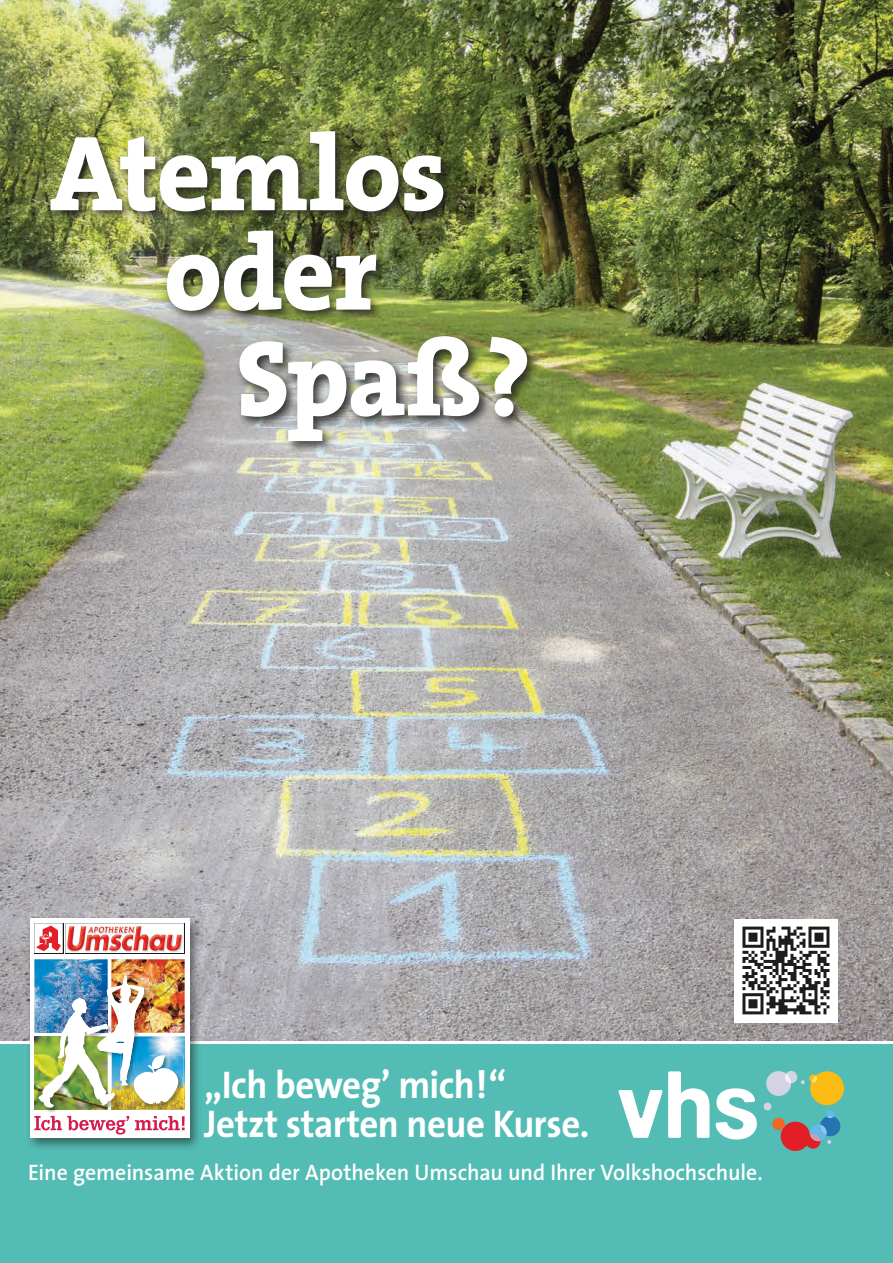
<style>
.page{position:relative;width:893px;height:1263px;background:#fff}
.page>*{position:absolute;margin:0;border:0;box-sizing:border-box;transform-origin:0 0}
.t1{font:800 108px "The Serif";letter-spacing:-.015em;color:#fff}
.t2{font:700 38.85px/38.8px "The Sans";letter-spacing:-.015em;color:#fff;scale:.95 1}
.t3{font:600 22.5px "The Sans";color:#fff}
</style>
<div class="page">
<img style="left:0;top:0;width:893px;height:1041px">
<div style="left:0;top:1044px;width:893px;height:219px;background:#53bcb5"></div>
<div style="left:26px;top:915px;width:176px;height:236px;background:#1c1c1b;opacity:.55"></div>
<div style="left:30px;top:919px;width:159px;height:219px;background:#fff"></div>
<hr style="left:184px;top:923px;width:1px;height:31px;background:#1c1c1b">
<svg style="left:34px;top:923px;width:150px;height:31px"></svg>
<hr style="left:65px;top:953px;width:120px;height:1px;background:#1c1c1b">
<img style="left:120px;top:1036px;width:65px;height:74px">
<img style="left:111px;top:959px;width:74px;height:74px">
<img style="left:34px;top:959px;width:74px;height:74px">
<svg style="left:34px;top:1116px;width:95px;height:18px"></svg>
<svg style="left:135px;top:1116px;width:50px;height:14px"></svg>
<img style="left:34px;top:1036px;width:4px;height:74px">
<img style="left:112px;top:1108px;width:8px;height:2px">
<img style="left:38px;top:1108px;width:70px;height:2px">
<img style="left:38px;top:974px;width:145px;height:134px">
<svg style="left:618px;top:1071px;width:91px;height:67px"></svg>
<svg style="left:716px;top:1088px;width:41px;height:51px"></svg>
<svg style="left:763px;top:1071px;width:81px;height:80px;background:#8ba791"></svg>
<img style="left:734px;top:919px;width:104px;height:103px">
<div style="left:46px;top:127px;width:494px;height:327px;background:#1c1c1b;opacity:.85"></div>
<h1 class="t1" style="left:50px;top:83px;width:398px">Atemlos</h1>
<h1 class="t1" style="left:164px;top:182px;width:216px">oder</h1>
<h1 class="t1" style="left:236px;top:288px;width:296px">Spaß ?</h1>
<h2 class="t2" style="left:204px;top:1065px;width:407px">„Ich beweg’ mich!“<br>Jetzt starten neue Kurse.</h2>
<p class="t3" style="left:28px;top:1153px;width:736px">Eine gemeinsame Aktion der Apotheken Umschau und Ihrer Volkshochschule.</p>
</div>
